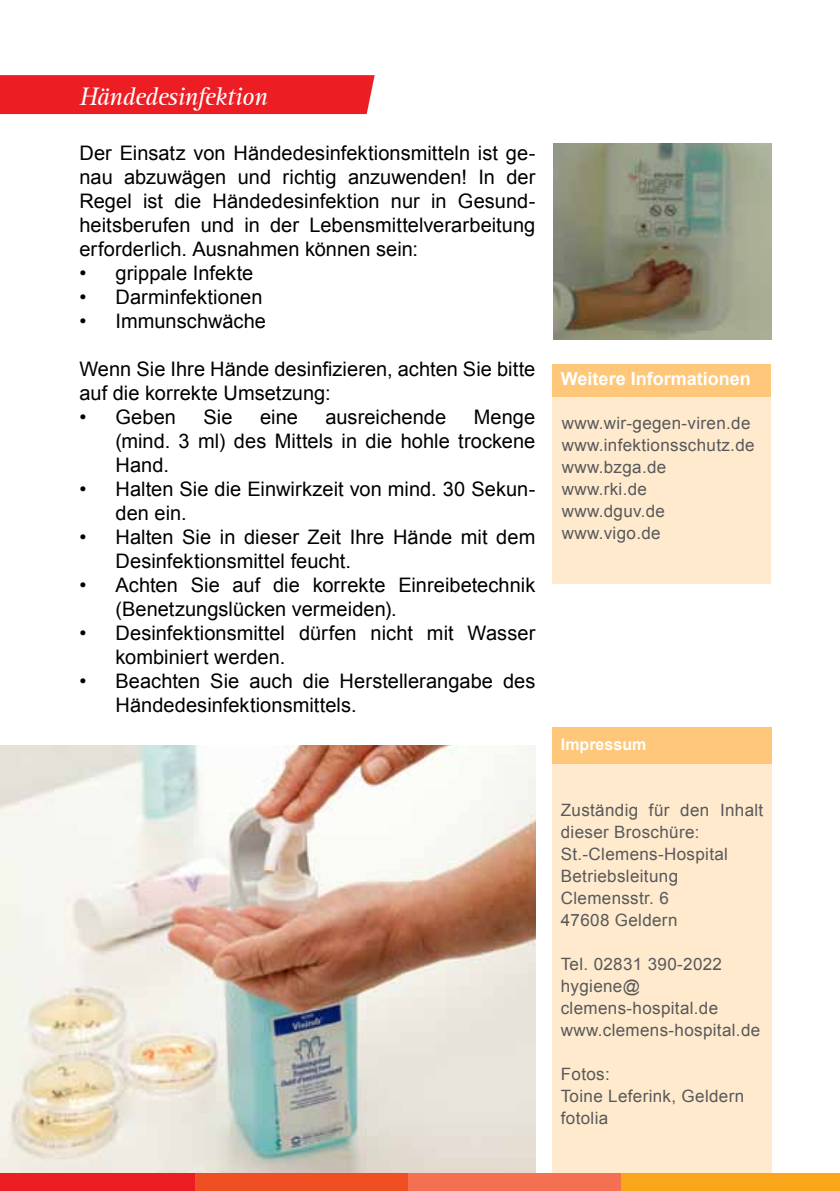
<style>
.page{position:relative;width:840px;height:1191px;background:#fff}
.page>*{position:absolute;margin:0;border:0;box-sizing:border-box;transform-origin:0 0}
.t1{font:italic 26px "Agfa Rotis Serif";letter-spacing:-.025em;color:#fff}
.t2{font:20px/24px "Arial";color:#000}
.t3{font:700 18px "Arial";color:#fff}
.t4{font:17px/22px "Arial";letter-spacing:.02em;color:#58595b}
.t5{font:700 16px "Arial";color:#fff}
</style>
<div class="page">
<div style="left:0;top:75px;width:374px;height:39px;background:#ed1d24"></div>
<img style="left:553px;top:143px;width:218px;height:196px">
<div style="left:552px;top:731px;width:219px;height:443px;background:#ffeacd"></div>
<div style="left:552px;top:727px;width:219px;height:37px;background:#fec779"></div>
<div style="left:552px;top:366px;width:218px;height:218px;background:#ffeacd"></div>
<div style="left:552px;top:364px;width:218px;height:33px;background:#fec779"></div>
<div style="left:620px;top:1174px;width:219px;height:17px;background:#faa61a"></div>
<div style="left:407px;top:1174px;width:213px;height:17px;background:#f37053"></div>
<div style="left:0;top:1174px;width:195px;height:17px;background:#ed1d24"></div>
<div style="left:195px;top:1174px;width:212px;height:17px;background:#f04e23"></div>
<img style="left:0;top:746px;width:535px;height:426px">
<h1 class="t1" style="left:79px;top:81px;width:190px">Händedesinfektion</h1>
<p class="t2" style="left:79px;top:141px;width:457px;text-align:justify">Der Einsatz von Händedesinfektionsmitteln ist ge&shy;nau abzuwägen und richtig anzuwenden! In der Regel ist die Händedesinfektion nur in Gesund&shy;heitsberufen und in der Lebensmittelverarbeitung erforderlich. Ausnahmen können sein:</p>
<p class="t2" style="left:79px;top:261px;width:175px">• grippale Infekte</p>
<p class="t2" style="left:79px;top:285px;width:184px">• Darminfektionen</p>
<p class="t2" style="left:79px;top:309px;width:188px">• Immunschwäche</p>
<p class="t2" style="left:79px;top:357px;width:457px">Wenn Sie Ihre Hände desinfizieren, achten Sie bitte auf die korrekte Umsetzung:</p>
<p class="t2" style="left:79px;top:405px;width:98px">• Geben</p>
<p class="t2" style="left:203px;top:405px;width:31px">Sie</p>
<p class="t2" style="left:260px;top:405px;width:39px">eine</p>
<p class="t2" style="left:325px;top:405px;width:122px">ausreichende</p>
<p class="t2" style="left:115px;top:405px;width:421px;text-align:justify;text-indent:358px">Menge (mind. 3 ml) des Mittels in die hohle trockene Hand.</p>
<p class="t2" style="left:115px;top:477px;width:421px;text-indent:-36px">• Halten Sie die Einwirkzeit von mind. 30 Sekun&shy;den ein.</p>
<p class="t2" style="left:115px;top:525px;width:421px;text-indent:-36px">• Halten Sie in dieser Zeit Ihre Hände mit dem<br>Desinfektionsmittel feucht.</p>
<p class="t2" style="left:115px;top:573px;width:421px;text-indent:-36px">• Achten Sie auf die korrekte Einreibetechnik (Benetzungslücken vermeiden).</p>
<p class="t2" style="left:115px;top:621px;width:421px;text-indent:-36px">• Desinfektionsmittel dürfen nicht mit Wasser kombiniert werden.</p>
<p class="t2" style="left:115px;top:669px;width:421px;text-indent:-36px">• Beachten Sie auch die Herstellerangabe des<br>Händedesinfektionsmittels.</p>
<p class="t3" style="left:560px;top:366px;width:191px">Weitere Informationen</p>
<p class="t4" style="left:561px;top:412px;width:194px">www.wir-gegen-viren.de www.infektionsschutz.de www.bzga.de www.rki.de www.dguv.de www.vigo.de</p>
<p class="t5" style="left:560px;top:733px;width:87px">Impressum</p>
<p class="t4" style="left:560px;top:799px;width:204px">Zuständig für den Inhalt dieser Broschüre:<br>St.-Clemens-Hospital<br>Betriebsleitung<br>Clemensstr. 6<br>47608 Geldern</p>
<p class="t4" style="left:560px;top:953px;width:201px">Tel. 02831 390-2022 hygiene@ clemens-hospital.de www.clemens-hospital.de</p>
<p class="t4" style="left:560px;top:1063px;width:185px">Fotos:<br>Toine Leferink, Geldern fotolia</p>
</div>
